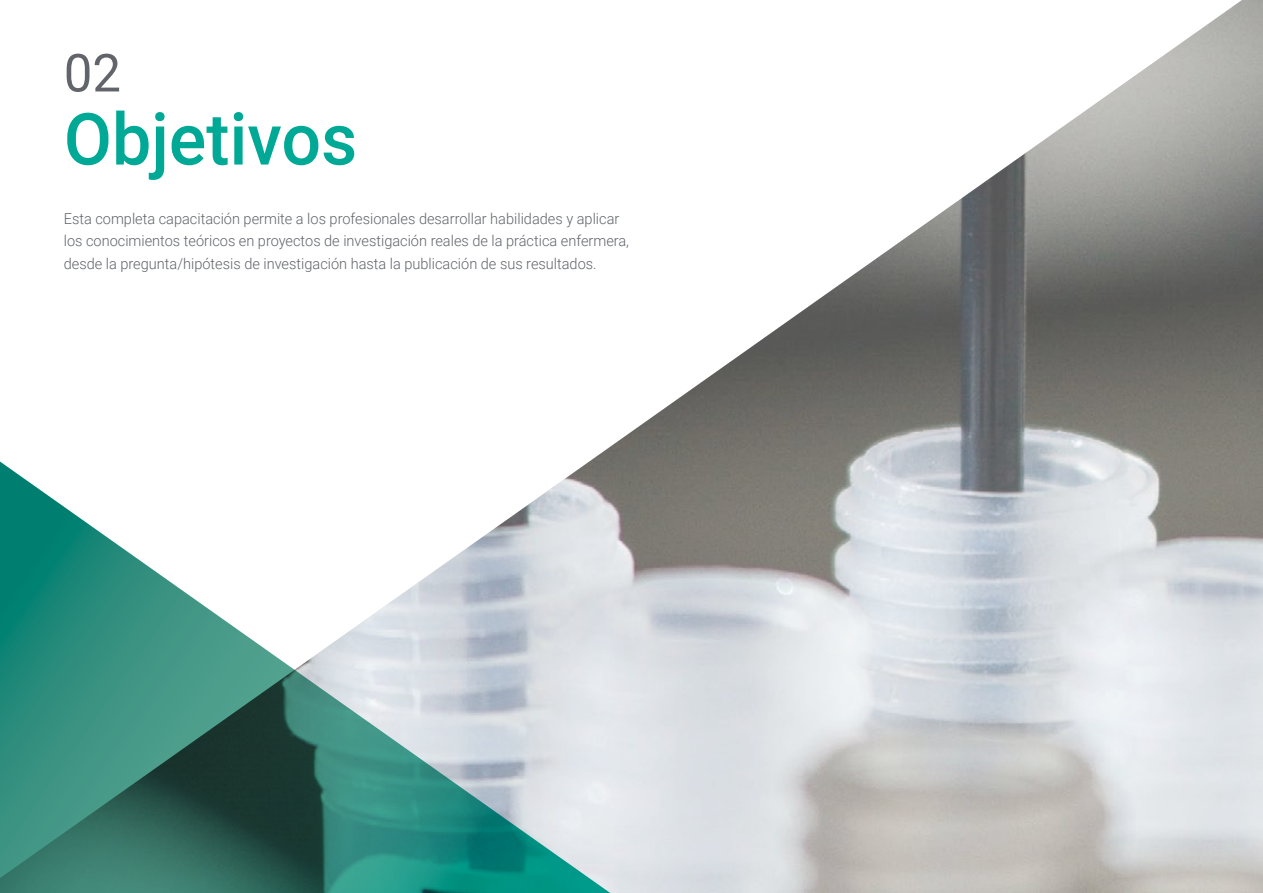
<style>
.page{position:relative;width:1263px;height:893px;background:#fff}
.page>*{position:absolute;margin:0;border:0;box-sizing:border-box;transform-origin:0 0}
.t1{font:500 72px "Roboto";color:#00a996}
.t2{font:52.5px "Roboto";color:#61646a}
.t3{font:300 15px/22.5px "Roboto";color:#61646a}
</style>
<div class="page">
<img style="left:611px;top:0;width:652px;height:893px">
<svg style="left:0;top:446px;width:640px;height:447px"></svg>
<h2 class="t2" style="left:64px;top:36px;width:59px">02</h2>
<h1 class="t1" style="left:64px;top:89px;width:295px">Objetivos</h1>
<p class="t3" style="left:64px;top:207px;width:567px">Esta completa capacitación permite a los profesionales desarrollar habilidades y aplicar los conocimientos teóricos en proyectos de investigación reales de la práctica enfermera, desde la pregunta/hipótesis de investigación hasta la publicación de sus resultados.</p>
</div>
